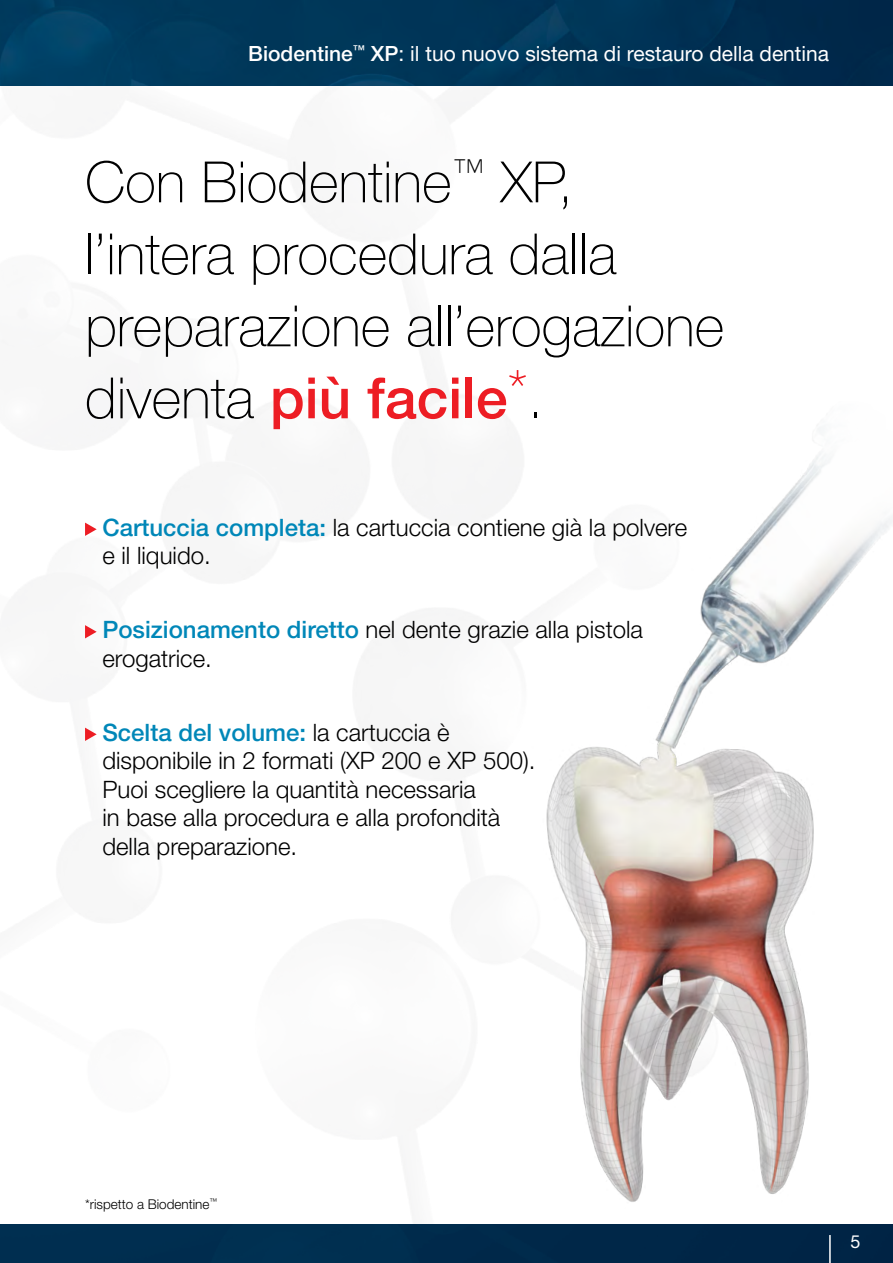
<style>
.page{position:relative;width:893px;height:1263px;background:#fff}
.page>*{position:absolute;margin:0;border:0;box-sizing:border-box;transform-origin:0 0}
.t1{font:100 57px/72px "Helvetica Neue LT Std";color:#000}
.t2{font:300 24px/28.5px "Helvetica Neue LT Std";color:#000}
.t3{font:21px "Helvetica Neue LT Std";color:#fff}
.t4{font:18px "Helvetica Neue LT Std";color:#fff}
.t5{font:300 13.5px "Helvetica Neue LT Std";color:#000}
.s1{font-weight:500}
.s2{font-weight:500;color:#ed1d24}
.s3{color:#ed1d24}
.s4{font-weight:500;color:#0087b8}
</style>
<div class="page">
<img style="left:0;top:0;width:893px;height:1263px">
<img style="left:204px;top:287px;width:689px;height:976px">
<svg style="left:85px;top:523px;width:12px;height:13px"></svg>
<svg style="left:85px;top:625px;width:12px;height:13px"></svg>
<svg style="left:85px;top:728px;width:12px;height:13px"></svg>
<hr style="left:829px;top:1235px;width:2px;height:28px;background:#fff">
<p class="t3" style="left:248px;top:41px;width:582px"><span class="s1">Biodentine</span><sup>™</sup> <span class="s1">XP</span>: il tuo nuovo sistema di restauro della dentina</p>
<h1 class="t1" style="left:85px;top:146px;width:641px">Con Biodentine<sup>™</sup> XP, l’intera procedura dalla preparazione all’erogazione diventa <span class="s2">più facile</span><span class="s3">*</span>.</h1>
<p class="t2" style="left:102px;top:513px;width:586px"><span class="s4">Cartuccia completa:</span> la cartuccia contiene già la polvere e il liquido.</p>
<p class="t2" style="left:102px;top:615px;width:542px"><span class="s4">Posizionamento diretto</span> nel dente grazie alla pistola erogatrice.</p>
<p class="t2" style="left:102px;top:718px;width:435px"><span class="s4">Scelta del volume:</span> la cartuccia è disponibile in 2 formati (XP 200 e XP 500).<br>Puoi scegliere la quantità necessaria<br>in base alla procedura e alla profondità della preparazione.</p>
<p class="t5" style="left:85px;top:1196px;width:134px">*rispetto a Biodentine<sup>™</sup></p>
<p class="t4" style="left:850px;top:1231px;width:12px">5</p>
</div>
